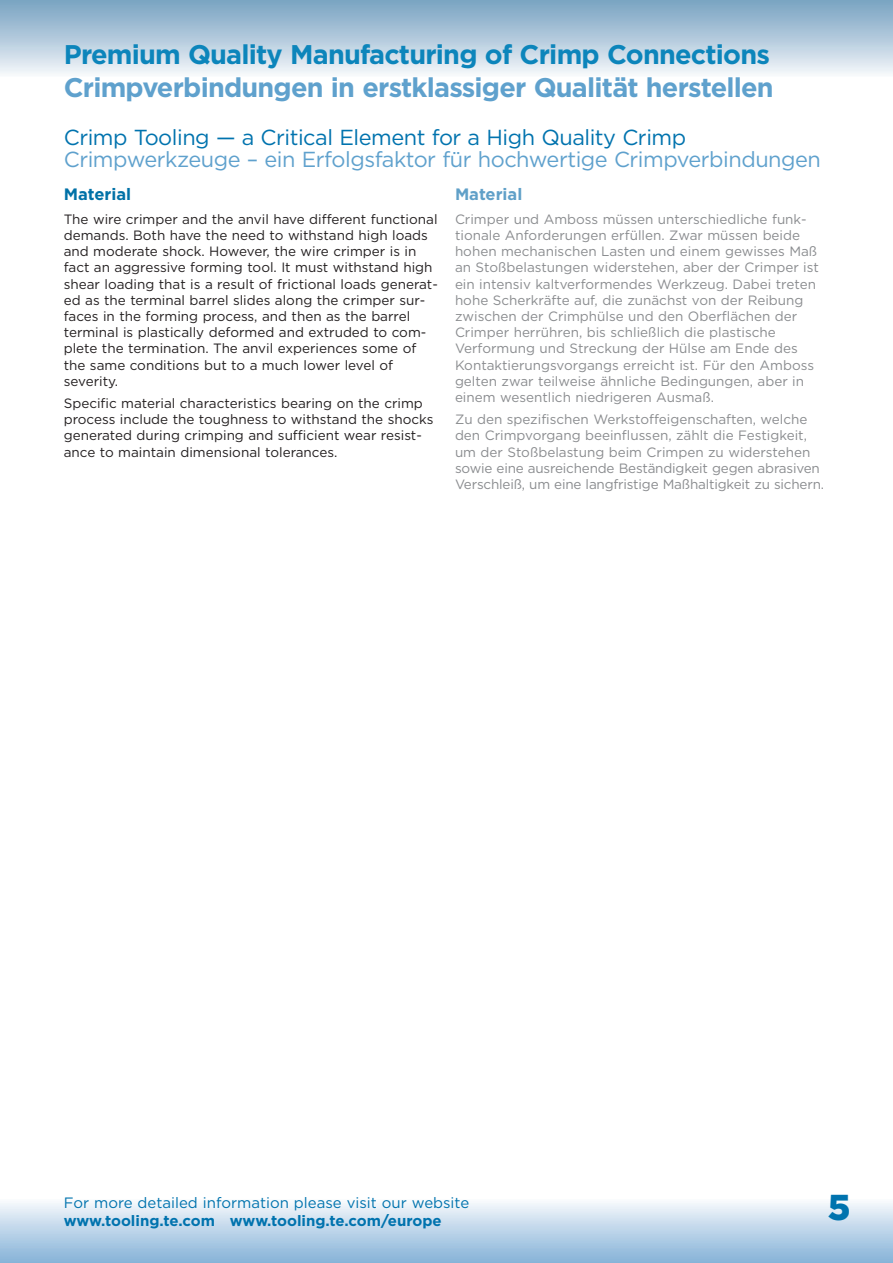
<style>
.page{position:relative;width:893px;height:1263px;background:#fff}
.page>*{position:absolute;margin:0;border:0;box-sizing:border-box;transform-origin:0 0}
.t1{font:900 36px "Gotham";color:#0073ae}
.t2{font:700 27px "Gotham";letter-spacing:-.03em;color:#5fa1cd}
.t3{font:700 27px "Gotham";letter-spacing:-.03em;color:#0c85bb}
.t4{font:21.75px "Gotham";letter-spacing:-.02em;color:#5fa1cd}
.t5{font:21.75px "Gotham";letter-spacing:-.02em;color:#0073ae}
.t6{font:700 16.5px "Gotham";color:#0071a7}
.t7{font:700 16.5px "Gotham";color:#60a0c8}
.t8{font:15px "Gotham";color:#0073ae}
.t9{font:700 15px "Gotham";color:#0073ae}
.t10{font:13.5px/16.2px "Gotham";color:#8a8c8f}
.t11{font:13.5px/16.2px "Gotham";color:#231f20}
</style>
<div class="page">
<div style="left:0;top:0;width:893px;height:77px;background:linear-gradient(to bottom,#76a1c0,#f5f7fb)"></div>
<div style="left:0;top:1199px;width:893px;height:64px;background:linear-gradient(to bottom,#f8fafc,#86b3d8)"></div>
<h2 class="t3" style="left:64px;top:45px;width:708px">Premium Quality Manufacturing of Crimp Connections</h2>
<h2 class="t2" style="left:64px;top:78px;width:711px">Crimpverbindungen in erstklassiger Qualität herstellen</h2>
<h3 class="t5" style="left:64px;top:130px;width:624px">Crimp Tooling — a Critical Element for a High Quality Crimp</h3>
<h3 class="t4" style="left:64px;top:152px;width:759px">Crimpwerkzeuge – ein Erfolgsfaktor für hochwertige Crimpverbindungen</h3>
<p class="t6" style="left:64px;top:189px;width:69px">Material</p>
<p class="t11" style="left:64px;top:212px;width:376px">The wire crimper and the anvil have different functional demands. Both have the need to withstand high loads and moderate shock. However, the wire crimper is in fact an aggressive forming tool. It must withstand high shear loading that is a result of frictional loads generat&shy;ed as the terminal barrel slides along the crimper sur&shy;faces in the forming process, and then as the barrel terminal is plastically deformed and extruded to com&shy;plete the termination. The anvil experiences some of the same conditions but to a much lower level of severity.</p>
<p class="t11" style="left:64px;top:396px;width:371px">Specific material characteristics bearing on the crimp process include the toughness to withstand the shocks generated during crimping and sufficient wear resist&shy;ance to maintain dimensional tolerances.</p>
<p class="t7" style="left:455px;top:189px;width:69px">Material</p>
<p class="t10" style="left:455px;top:212px;width:365px">Crimper und Amboss müssen unterschiedliche funk&shy;tionale Anforderungen erfüllen. Zwar müssen beide hohen mechanischen Lasten und einem gewisses Maß an Stoßbelastungen widerstehen, aber der Crimper ist ein intensiv kaltverformendes Werkzeug. Dabei treten hohe Scherkräfte auf, die zunächst von der Reibung zwischen der Crimphülse und den Oberflächen der Crimper herrühren, bis schließlich die plastische Verformung und Streckung der Hülse am Ende des Kontaktierungsvorgangs erreicht ist. Für den Amboss gelten zwar teilweise ähnliche Bedingungen, aber in einem wesentlich niedrigeren Ausmaß.</p>
<p class="t10" style="left:455px;top:412px;width:371px">Zu den spezifischen Werkstoffeigenschaften, welche den Crimpvorgang beeinflussen, zählt die Festigkeit, um der Stoßbelastung beim Crimpen zu widerstehen sowie eine ausreichende Beständigkeit gegen abrasiven Verschleiß, um eine langfristige Maßhaltigkeit zu sichern.</p>
<p class="t8" style="left:64px;top:1197px;width:407px">For more detailed information please visit our website</p>
<p class="t9" style="left:64px;top:1215px;width:379px">www.tooling.te.com www.tooling.te.com/europe</p>
<h1 class="t1" style="left:828px;top:1194px;width:24px">5</h1>
</div>
